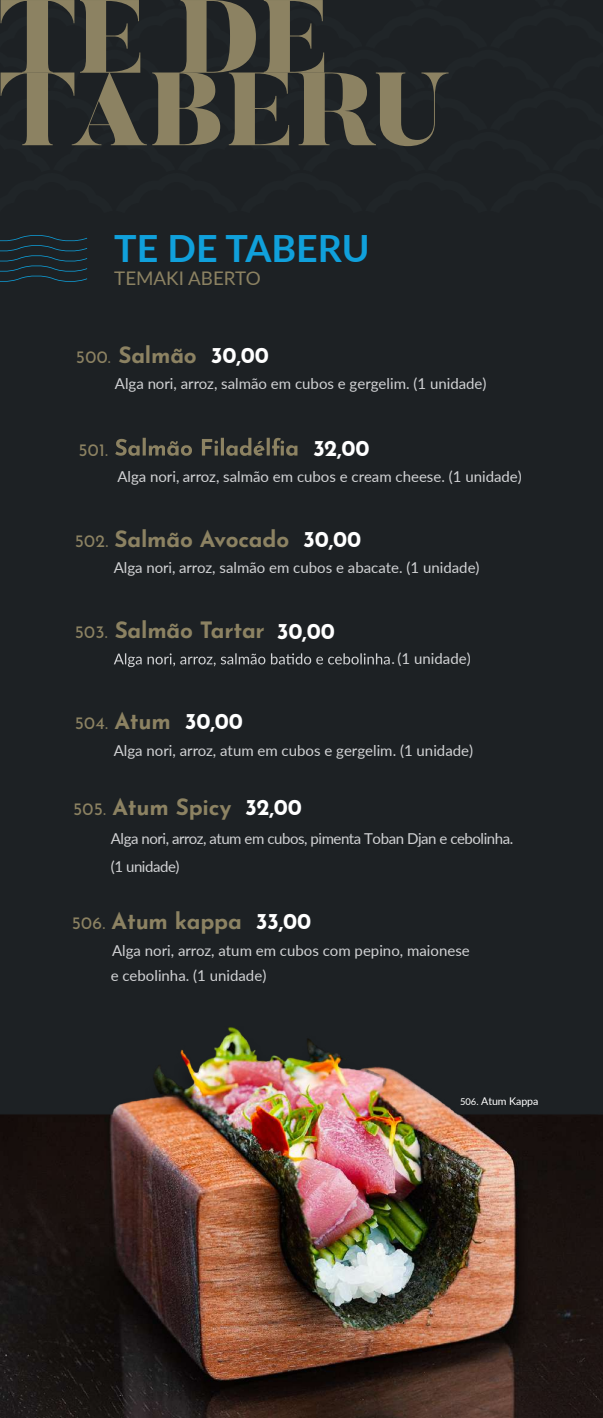
<style>
.page{position:relative;width:603px;height:1418px;background:#fff}
.page>*{position:absolute;margin:0;border:0;box-sizing:border-box;transform-origin:0 0}
.t1{font:900 103.25px/72.5px "Butler";color:#8c8262}
.t2{font:700 37.5px "Lato";color:#10a0db}
.t3{font:700 22.5px "Josefin Sans";letter-spacing:-.01em;color:#8c8262}
.t4{font:700 22.5px "Josefin Sans";letter-spacing:-.01em;color:#fff}
.t5{font:18.75px "Lato";color:#8c8262}
.t6{font:17.5px "Josefin Sans";color:#8c8262}
.t7{font:15px/25px "Lato";color:#d1d2d4}
.t8{font:15px/27.5px "Lato";letter-spacing:-.03em;color:#d1d2d4}
.t9{font:10.62px "Lato";letter-spacing:-.01em;color:#fff}
.s1{font-weight:400;font-size:17.5px}
.s2{color:#fff}
.s3{font-weight:400;font-size:17.5px;color:#8c8262}
.s4{color:#8c8262}
.s5{font-size:9.38px}
</style>
<div class="page">
<div style="left:0;top:0;width:602px;height:1417px;background:#1d2124"></div>
<img style="left:0;top:1027px;width:602px;height:390px">
<svg style="left:115px;top:438px;width:182px;height:18px"></svg>
<svg style="left:114px;top:653px;width:275px;height:14px"></svg>
<svg style="left:0;top:235px;width:87px;height:47px"></svg>
<h1 class="t1" style="left:-2px;top:4px;width:453px">TE DE<br>TABERU</h1>
<h2 class="t2" style="left:114px;top:221px;width:257px">TE DE TABERU</h2>
<p class="t5" style="left:114px;top:265px;width:148px">TEMAKI ABERTO</p>
<h3 class="t3" style="left:76px;top:335px;width:194px"><span class="s1">500.</span> Salmão <span class="s2">30,00</span></h3>
<p class="t7" style="left:115px;top:370px;width:373px">Alga nori, arroz, salmão em cubos e gergelim. (1 unidade)</p>
<p class="t6" style="left:78px;top:435px;width:31px">501.</p>
<h3 class="t4" style="left:313px;top:427px;width:58px">32,00</h3>
<p class="t7" style="left:117px;top:463px;width:406px">Alga nori, arroz, salmão em cubos e cream cheese. (1 unidade)</p>
<h3 class="t3" style="left:75px;top:519px;width:288px"><span class="s1">502.</span> Salmão Avocado <span class="s2">30,00</span></h3>
<p class="t7" style="left:114px;top:554px;width:367px">Alga nori, arroz, salmão em cubos e abacate. (1 unidade)</p>
<h3 class="t3" style="left:75px;top:610px;width:261px"><span class="s1">503.</span> Salmão Tartar <span class="s2">30,00</span></h3>
<p class="t7" style="left:391px;top:645px;width:81px">. (1 unidade)</p>
<h3 class="t4" style="left:75px;top:701px;width:170px"><span class="s3">504.</span> <span class="s4">Atum</span> 30,00</h3>
<p class="t7" style="left:114px;top:737px;width:361px">Alga nori, arroz, atum em cubos e gergelim. (1 unidade)</p>
<h3 class="t3" style="left:73px;top:787px;width:230px"><span class="s1">505.</span> Atum Spicy <span class="s2">32,00</span></h3>
<p class="t8" style="left:111px;top:824px;width:404px">Alga nori, arroz, atum em cubos, pimenta Toban Djan e cebolinha. (1 unidade)</p>
<h3 class="t3" style="left:72px;top:900px;width:241px"><span class="s1">506.</span> Atum kappa <span class="s2">33,00</span></h3>
<p class="t7" style="left:111px;top:937px;width:360px">Alga nori, arroz, atum em cubos com pepino, maionese e cebolinha. (1 unidade)</p>
<p class="t9" style="left:460px;top:1093px;width:80px"><span class="s5">506.</span> Atum Kappa</p>
</div>
